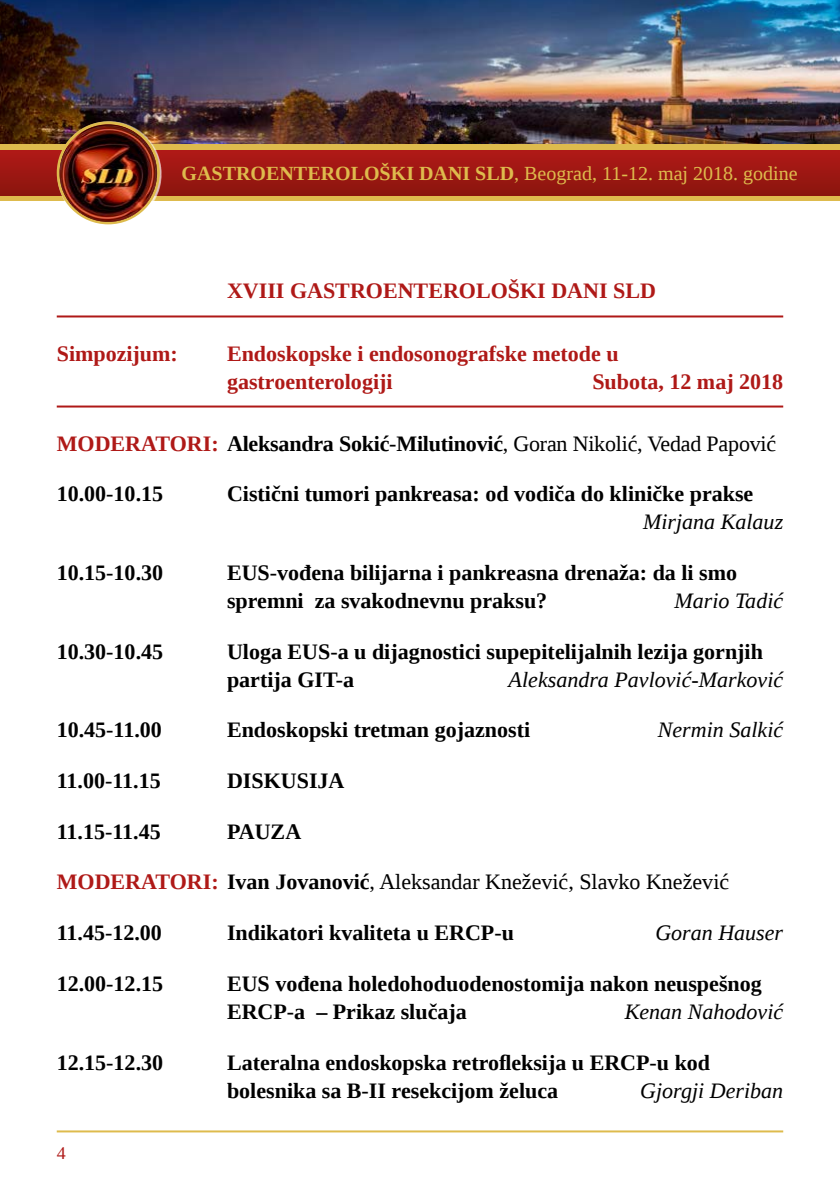
<style>
.page{position:relative;width:840px;height:1191px;background:#fff}
.page>*{position:absolute;margin:0;border:0;box-sizing:border-box;transform-origin:0 0}
.program_satnica{font:700 22px/28px "Liberation Serif";color:#000}
.dan_1{font:700 22px/28px "Liberation Serif";color:#af1917}
.program_satnica-2{font:italic 22px "Liberation Serif";color:#000}
.moderatori{font:700 22px "Liberation Serif";letter-spacing:-.01em;color:#000}
.moderatori-2{font:22px "Liberation Serif";color:#000}
.t1{font:20px "Liberation Serif";color:#debb4d}
.t2{font:18px "Liberation Serif";color:#af1917}
.s1{font-weight:700}
.s2{color:#af1917}
.s3{font-weight:400}
.s4{font-weight:400;font-style:italic}
.s5{font-weight:700;color:#af1917}
</style>
<div class="page">
<img style="left:0;top:0;width:839px;height:144px">
<hr style="left:839px;top:144px;width:1px;height:57px;background:#debb4d">
<div style="left:0;top:144px;width:839px;height:57px;background:#debb4d"></div>
<svg style="left:839px;top:150px;width:1px;height:45px"></svg>
<div style="left:0;top:150px;width:839px;height:45px;background:linear-gradient(to bottom,#b01917,#8b160e)"></div>
<div style="left:57px;top:122px;width:104px;height:104px;background:#fff;opacity:.75"></div>
<svg style="left:57px;top:121px;width:103px;height:103px"></svg>
<img style="left:59px;top:124px;width:98px;height:98px;border-radius:49px">
<hr style="left:57px;top:1130px;width:725px;height:2px;background:#debb4d">
<hr style="left:57px;top:315px;width:725px;height:2px;background:#af1917">
<hr style="left:57px;top:405px;width:725px;height:2px;background:#af1917">
<p class="t1" style="left:181px;top:160px;width:617px"><span class="s1">GASTROENTEROLOŠKI DANI SLD</span>, Beograd, 11-12. maj 2018. godine</p>
<p class="dan_1" style="left:227px;top:277px;width:430px">XVIII GASTROENTEROLOŠKI DANI SLD</p>
<p class="dan_1" style="left:57px;top:339px;width:123px">Simpozijum:</p>
<p class="dan_1" style="left:227px;top:339px;width:393px">Endoskopske i endosonografske metode u gastroenterologiji</p>
<p class="dan_1" style="left:592px;top:367px;width:192px">Subota, 12 maj 2018</p>
<p class="moderatori" style="left:57px;top:428px;width:720px"><span class="s2">MODERATORI:</span> Aleksandra Sokić-Milutinović<span class="s3">, Goran Nikolić, Vedad Papović</span></p>
<p class="program_satnica" style="left:57px;top:479px;width:108px">10.00-10.15</p>
<p class="program_satnica" style="left:642px;top:479px;width:141px;text-indent:-416px">Cistični tumori pankreasa: od vodiča do kliničke prakse<br><span class="s4">Mirjana Kalauz</span></p>
<p class="program_satnica" style="left:57px;top:558px;width:108px">10.15-10.30</p>
<p class="program_satnica" style="left:227px;top:558px;width:511px">EUS-vođena bilijarna i pankreasna drenaža: da li smo spremni za svakodnevnu praksu?</p>
<p class="program_satnica-2" style="left:674px;top:586px;width:110px">Mario Tadić</p>
<p class="program_satnica" style="left:57px;top:637px;width:108px">10.30-10.45</p>
<p class="program_satnica" style="left:227px;top:637px;width:537px">Uloga EUS-a u dijagnostici supepitelijalnih lezija gornjih partija GIT-a</p>
<p class="program_satnica-2" style="left:508px;top:665px;width:276px">Aleksandra Pavlović-Marković</p>
<p class="program_satnica" style="left:57px;top:715px;width:107px">10.45-11.00</p>
<p class="program_satnica" style="left:227px;top:715px;width:304px">Endoskopski tretman gojaznosti</p>
<p class="program_satnica-2" style="left:657px;top:716px;width:127px">Nermin Salkić</p>
<p class="program_satnica" style="left:57px;top:766px;width:105px">11.00-11.15</p>
<p class="program_satnica" style="left:227px;top:766px;width:119px">DISKUSIJA</p>
<p class="program_satnica" style="left:57px;top:817px;width:105px">11.15-11.45</p>
<p class="program_satnica" style="left:227px;top:817px;width:76px">PAUZA</p>
<p class="moderatori-2" style="left:57px;top:868px;width:673px"><span class="s5">MODERATORI:</span> <span class="s1">Ivan Jovanović</span>, Aleksandar Knežević, Slavko Knežević</p>
<p class="program_satnica" style="left:57px;top:918px;width:107px">11.45-12.00</p>
<p class="program_satnica" style="left:227px;top:918px;width:288px">Indikatori kvaliteta u ERCP-u</p>
<p class="program_satnica-2" style="left:655px;top:918px;width:129px">Goran Hauser</p>
<p class="program_satnica" style="left:57px;top:969px;width:108px">12.00-12.15</p>
<p class="program_satnica" style="left:227px;top:969px;width:536px">EUS vođena holedohoduodenostomija nakon neuspešnog<br>ERCP-a – Prikaz slučaja</p>
<p class="program_satnica-2" style="left:624px;top:997px;width:160px">Kenan Nahodović</p>
<p class="program_satnica" style="left:57px;top:1047px;width:108px">12.15-12.30</p>
<p class="program_satnica" style="left:227px;top:1047px;width:484px">Lateralna endoskopska retrofleksija u ERCP-u kod bolesnika sa B-II resekcijom želuca</p>
<p class="program_satnica-2" style="left:640px;top:1076px;width:144px">Gjorgji Deriban</p>
<p class="t2" style="left:57px;top:1141px;width:11px">4</p>
</div>
